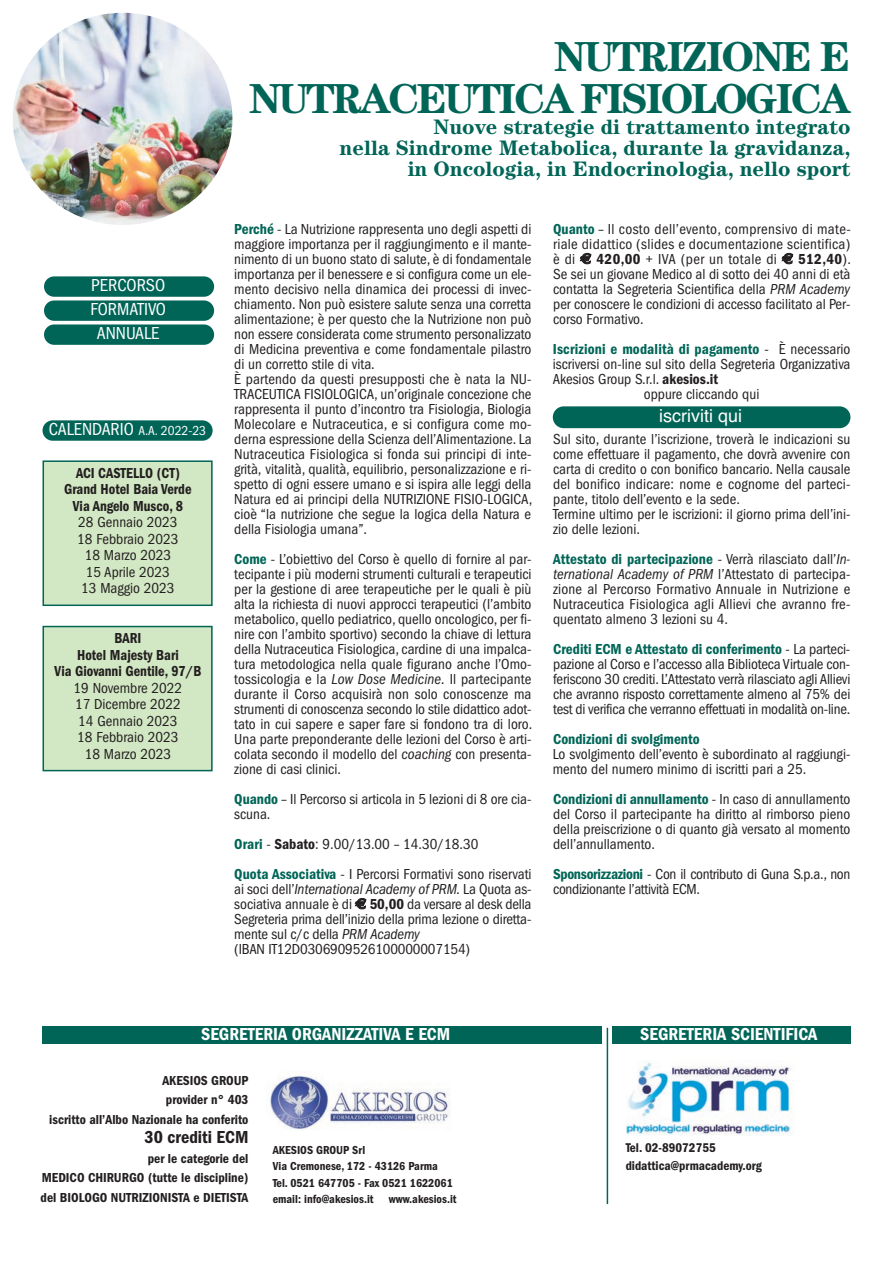
<style>
.page{position:relative;width:893px;height:1263px;background:#fff}
.page>*{position:absolute;margin:0;border:0;box-sizing:border-box;transform-origin:0 0}
.t1{font:700 42px/42px "Century";letter-spacing:-.06em;color:#006557;text-align:right}
.t2{font:700 21px/21px "Century";color:#006557;text-align:right}
.t3{font:600 condensed 18px "Franklin Gothic";color:#fff}
.t4{font:condensed 18px/24px "Franklin Gothic";color:#fff;text-align:center}
.t5{font:600 condensed 18px "Franklin Gothic";color:#231f20}
.t6{font:18px "Helvetica";color:#fff}
.t7{font:condensed 15px/15px "Franklin Gothic";color:#231f20}
.t8{font:600 condensed 15px/16.5px "Franklin Gothic";color:#231f20;text-align:center;scale:.95 1}
.t9{font:condensed 15px/15px "Franklin Gothic";letter-spacing:-.02em;color:#231f20}
.t10{font:600 condensed 15px "Franklin Gothic";letter-spacing:.01em;color:#006557}
.t11{font:600 condensed 13.5px/19.5px "Franklin Gothic";color:#231f20;text-align:right}
.t12{font:condensed 13.5px "Franklin Gothic";color:#fff}
.t13{font:600 condensed 13.2px/18px "Franklin Gothic";color:#231f20}
.t14{font:600 condensed 12px/16.5px "Franklin Gothic";color:#231f20}
.s1{font-size:18px}
.s2{font-weight:600;color:#006557}
.s3{font-style:italic}
.s4{font-weight:600}
.s5{font-family:"Euro Sans";font-weight:700;font-stretch:normal}
.s6{font-weight:400;color:#231f20}
</style>
<div class="page">
<img style="left:267px;top:1071px;width:183px;height:59px">
<div style="left:43px;top:1026px;width:559px;height:18px;background:#006557"></div>
<hr style="left:607px;top:1028px;width:1px;height:176px;background:#006557">
<div style="left:612px;top:1026px;width:238px;height:18px;background:#006557"></div>
<div style="left:44px;top:462px;width:167px;height:142px;background:#d2e7c3"></div>
<div style="left:43px;top:460px;width:170px;height:146px;border:2px solid #006557"></div>
<img style="left:626px;top:1062px;width:166px;height:74px">
<img style="left:13px;top:13px;width:219px;height:212px;border-radius:50%">
<div style="left:44px;top:276px;width:170px;height:21px;background:#006557;border-radius:10px"></div>
<div style="left:44px;top:300px;width:170px;height:21px;background:#006557;border-radius:10px"></div>
<div style="left:44px;top:324px;width:170px;height:21px;background:#006557;border-radius:10px"></div>
<div style="left:43px;top:420px;width:170px;height:21px;background:#006557;border-radius:10px"></div>
<div style="left:553px;top:406px;width:297px;height:22px;background:#006557;border-radius:11px"></div>
<div style="left:44px;top:627px;width:167px;height:143px;background:#d2e7c3"></div>
<div style="left:43px;top:626px;width:170px;height:145px;border:2px solid #006557"></div>
<p class="t4" style="left:90px;top:275px;width:77px">PERCORSO<br>FORMATIVO<br>ANNUALE</p>
<p class="t12" style="left:49px;top:426px;width:159px"><span class="s1">CALENDARIO</span> A.A. 2022-23</p>
<p class="t8" style="left:64px;top:466px;width:136px">ACI CASTELLO (CT)<br>Grand Hotel Baia Verde<br>Via Angelo Musco, 8</p>
<p class="t7" style="left:77px;top:515px;width:103px;line-height:16.5px;text-align:center">28 Gennaio 2023<br>18 Febbraio 2023<br>18 Marzo 2023<br>15 Aprile 2023<br>13 Maggio 2023</p>
<p class="t8" style="left:54px;top:631px;width:156px">BARI<br>Hotel Majesty Bari<br>Via Giovanni Gentile, 97/B</p>
<p class="t7" style="left:74px;top:681px;width:110px;line-height:16.5px;text-align:center">19 Novembre 2022<br>17 Dicembre 2022<br>14 Gennaio 2023<br>18 Febbraio 2023<br>18 Marzo 2023</p>
<h1 class="t1" style="left:249px;top:39px;width:603px">NUTRIZIONE E<br>NUTRACEUTICA FISIOLOGICA</h1>
<h2 class="t2" style="left:339px;top:118px;width:512px">Nuove strategie di trattamento integrato<br>nella Sindrome Metabolica, durante la gravidanza, in Oncologia, in Endocrinologia, nello sport</h2>
<p class="t7" style="left:234px;top:222px;width:299px"><span class="s2">Perché</span> - La Nutrizione rappresenta uno degli aspetti di maggiore importanza per il raggiungimento e il mante&shy;nimento di un buono stato di salute, è di fondamentale importanza per il benessere e si configura come un ele&shy;mento decisivo nella dinamica dei processi di invec&shy;chiamento. Non può esistere salute senza una corretta alimentazione; è per questo che la Nutrizione non può non essere considerata come strumento personalizzato di Medicina preventiva e come fondamentale pilastro di un corretto stile di vita.<br>È partendo da questi presupposti che è nata la NU-TRACEUTICA FISIOLOGICA, un’originale concezione che rappresenta il punto d’incontro tra Fisiologia, Biologia Molecolare e Nutraceutica, e si configura come mo&shy;derna espressione della Scienza dell’Alimentazione. La Nutraceutica Fisiologica si fonda sui principi di inte&shy;grità, vitalità, qualità, equilibrio, personalizzazione e ri&shy;spetto di ogni essere umano e si ispira alle leggi della Natura ed ai principi della NUTRIZIONE FISIO-LOGICA, cioè “la nutrizione che segue la logica della Natura e della Fisiologia umana”.</p>
<p class="t7" style="left:234px;top:552px;width:299px;text-align:justify"><span class="s2">Come</span> - L’obiettivo del Corso è quello di fornire al par&shy;tecipante i più moderni strumenti culturali e terapeutici per la gestione di aree terapeutiche per le quali è più alta la richiesta di nuovi approcci terapeutici (l’ambito metabolico, quello pediatrico, quello oncologico, per fi&shy;nire con l’ambito sportivo) secondo la chiave di lettura della Nutraceutica Fisiologica, cardine di una impalca&shy;tura metodologica nella quale figurano anche l’Omo&shy;tossicologia e la <span class="s3">Low Dose Medicine.</span> Il partecipante durante il Corso acquisirà non solo conoscenze ma strumenti di conoscenza secondo lo stile didattico adot&shy;tato in cui sapere e saper fare si fondono tra di loro.<br>Una parte preponderante delle lezioni del Corso è arti&shy;colata secondo il modello del <span class="s3">coaching</span> con presenta&shy;zione di casi clinici.</p>
<p class="t7" style="left:234px;top:792px;width:299px"><span class="s2">Quando</span> – Il Percorso si articola in 5 lezioni di 8 ore cia&shy;scuna.</p>
<p class="t7" style="left:234px;top:830px;width:299px;line-height:30px"><span class="s2">Orari</span> - <span class="s4">Sabato</span>: 9.00/13.00 – 14.30/18.30<br><span class="s2">Quota Associativa</span> - I Percorsi Formativi sono riservati</p>
<p class="t7" style="left:234px;top:882px;width:299px">ai soci dell’<span class="s3">International Academy of PRM.</span> La Quota as&shy;sociativa annuale è di <span class="s5">€</span> <span class="s4">50,00</span> da versare al desk della Segreteria prima dell’inizio della prima lezione o diretta&shy;mente sul c/c della <span class="s3">PRM Academy<br></span>(IBAN IT12D0306909526100000007154)</p>
<p class="t7" style="left:553px;top:223px;width:299px;text-align:justify"><span class="s2">Quanto</span> – Il costo dell’evento, comprensivo di mate&shy;riale didattico (slides e documentazione scientifica) è di <span class="s5">€</span> <span class="s4">420,00</span> + IVA (per un totale di <span class="s5">€</span> <span class="s4">512,40</span>).<br>Se sei un giovane Medico al di sotto dei 40 anni di età contatta la Segreteria Scientifica della <span class="s3">PRM Academy </span>per conoscere le condizioni di accesso facilitato al Per&shy;corso Formativo.</p>
<p class="t10" style="left:553px;top:344px;width:299px">Iscrizioni e modalità di pagamento <span class="s6">- È necessario</span></p>
<p class="t7" style="left:553px;top:358px;width:299px">iscriversi on-line sul sito della Segreteria Organizzativa</p>
<p class="t7" style="left:553px;top:373px;width:167px">Akesios Group S.r.l. <span class="s4">akesios.it</span></p>
<p class="t7" style="left:644px;top:388px;width:117px">oppure cliccando qui</p>
<p class="t7" style="left:553px;top:433px;width:299px">Sul sito, durante l’iscrizione, troverà le indicazioni su come effettuare il pagamento, che dovrà avvenire con carta di credito o con bonifico bancario. Nella causale del bonifico indicare: nome e cognome del parteci&shy;pante, titolo dell’evento e la sede.<br>Termine ultimo per le iscrizioni: il giorno prima dell’ini&shy;zio delle lezioni.</p>
<p class="t7" style="left:553px;top:553px;width:299px;text-align:justify"><span class="s2">Attestato di partecipazione</span> - Verrà rilasciato dall’<span class="s3">In&shy;ternational Academy of PRM</span> l’Attestato di partecipa&shy;zione al Percorso Formativo Annuale in Nutrizione e Nutraceutica Fisiologica agli Allievi che avranno fre&shy;quentato almeno 3 lezioni su 4.</p>
<p class="t7" style="left:553px;top:643px;width:299px;text-align:justify"><span class="s2">Crediti ECM e Attestato di conferimento</span> - La parteci&shy;pazione al Corso e l’accesso alla Biblioteca Virtuale con&shy;feriscono 30 crediti. L’Attestato verrà rilasciato agli Allievi che avranno risposto correttamente almeno al 75% dei test di verifica che verranno effettuati in modalità on-line.</p>
<p class="t10" style="left:553px;top:734px;width:148px">Condizioni di svolgimento</p>
<p class="t7" style="left:553px;top:748px;width:299px">Lo svolgimento dell’evento è subordinato al raggiungi&shy;mento del numero minimo di iscritti pari a 25.</p>
<p class="t7" style="left:553px;top:793px;width:299px;text-align:justify"><span class="s2">Condizioni di annullamento</span> - In caso di annullamento del Corso il partecipante ha diritto al rimborso pieno della preiscrizione o di quanto già versato al momento dell’annullamento.</p>
<p class="t9" style="left:553px;top:868px;width:299px"><span class="s2">Sponsorizzazioni</span> - Con il contributo di Guna S.p.a., non condizionante l’attività ECM.</p>
<p class="t6" style="left:659px;top:405px;width:84px">iscriviti qui</p>
<p class="t3" style="left:201px;top:1028px;width:251px">SEGRETERIA ORGANIZZATIVA E ECM</p>
<p class="t11" style="left:49px;top:1072px;width:201px">AKESIOS GROUP<br>provider n° 403<br>iscritto all’Albo Nazionale ha conferito</p>
<p class="t5" style="left:145px;top:1131px;width:105px">30 crediti ECM</p>
<p class="t11" style="left:41px;top:1150px;width:209px;text-align:justify;text-indent:107px">per le categorie del MEDICO CHIRURGO (tutte le discipline) del BIOLOGO NUTRIZIONISTA e DIETISTA</p>
<p class="t14" style="left:273px;top:1143px;width:182px">AKESIOS GROUP Srl<br>Via Cremonese, 172 - 43126 Parma<br>Tel. 0521 647705 - Fax 0521 1622061 email: info@akesios.it</p>
<p class="t14" style="left:389px;top:1192px;width:69px">www.akesios.it</p>
<p class="t3" style="left:640px;top:1028px;width:179px">SEGRETERIA SCIENTIFICA</p>
<p class="t13" style="left:626px;top:1140px;width:138px">Tel. 02-89072755 didattica@prmacademy.org</p>
</div>
